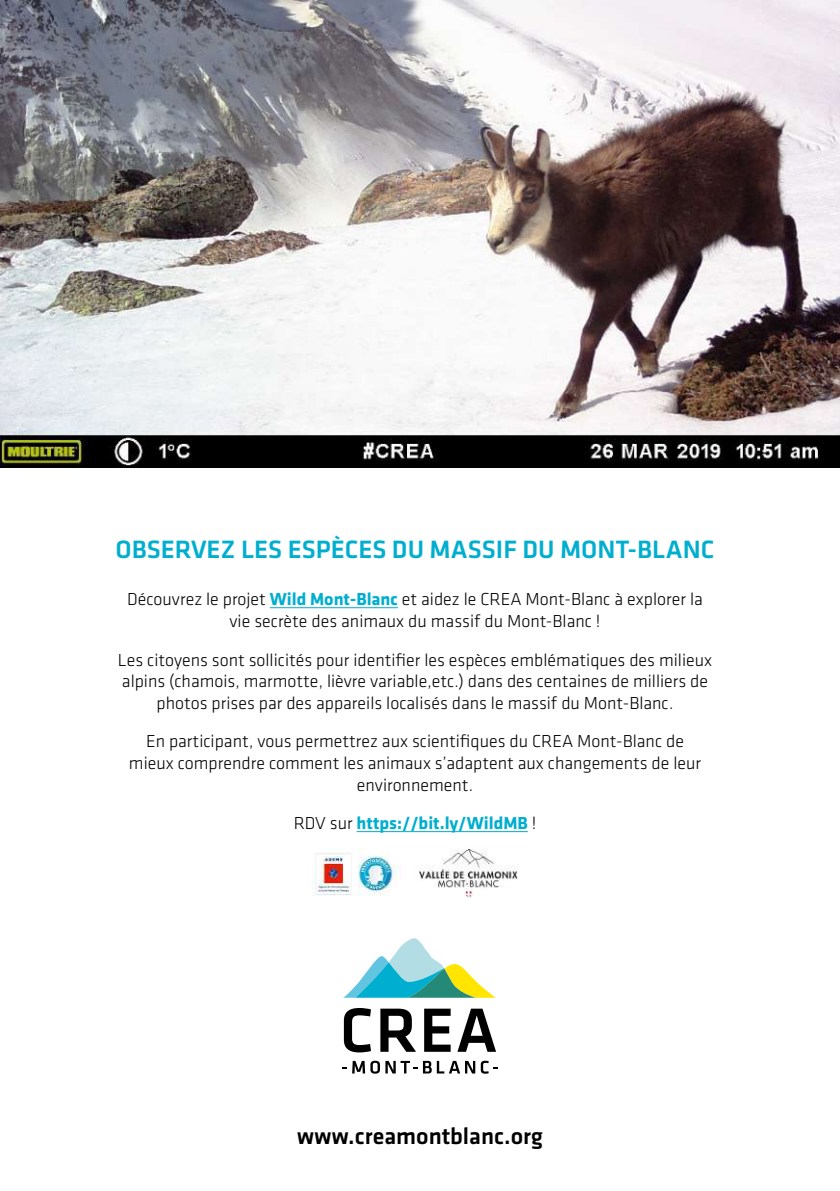
<style>
.page{position:relative;width:840px;height:1191px;background:#fff}
.page>*{position:absolute;margin:0;border:0;box-sizing:border-box;transform-origin:0 0}
.t1{font:500 26px "Klavika";color:#00aecf}
.t2{font:500 24px "Klavika";color:#000}
.t3{font:300 18px/21.6px "Klavika";color:#000;text-align:center}
.t4{font:700 18px "Klavika";color:#00aecf}
.s1{font-weight:700;color:#00aecf}
.s2{font-weight:300;color:#000}
</style>
<div class="page">
<svg style="left:342px;top:1060px;width:155px;height:13px"></svg>
<svg style="left:344px;top:1008px;width:27px;height:44px"></svg>
<svg style="left:380px;top:1008px;width:36px;height:43px"></svg>
<svg style="left:424px;top:1008px;width:26px;height:43px"></svg>
<svg style="left:457px;top:1008px;width:39px;height:43px"></svg>
<svg style="left:344px;top:938px;width:151px;height:59px"></svg>
<img style="left:1px;top:0;width:838px;height:467px">
<hr style="left:270px;top:607px;width:127px;height:1px;background:#00aecf">
<hr style="left:356px;top:831px;width:171px;height:1px;background:#00aecf">
<img style="left:312px;top:852px;width:86px;height:44px">
<img style="left:419px;top:850px;width:98px;height:47px">
<h1 class="t1" style="left:115px;top:535px;width:600px">OBSERVEZ LES ESPÈCES DU MASSIF DU MONT-BLANC</h1>
<p class="t3" style="left:127px;top:589px;width:577px">Découvrez le projet <span class="s1">Wild Mont-Blanc</span> et aidez le CREA Mont-Blanc à explorer la vie secrète des animaux du massif du Mont-Blanc !</p>
<p class="t3" style="left:118px;top:649px;width:595px">Les citoyens sont sollicités pour identifier les espèces emblématiques des milieux alpins (chamois, marmotte, lièvre variable,etc.) dans des centaines de milliers de photos prises par des appareils localisés dans le massif du Mont-Blanc.</p>
<p class="t3" style="left:129px;top:731px;width:573px">En participant, vous permettrez aux scientifiques du CREA Mont-Blanc de mieux comprendre comment les animaux s’adaptent aux changements de leur environnement.</p>
<p class="t4" style="left:293px;top:813px;width:244px"><span class="s2">RDV sur</span> https://bit.ly/WildMB <span class="s2">!</span></p>
<h2 class="t2" style="left:297px;top:1122px;width:247px">www.creamontblanc.org</h2>
</div>
